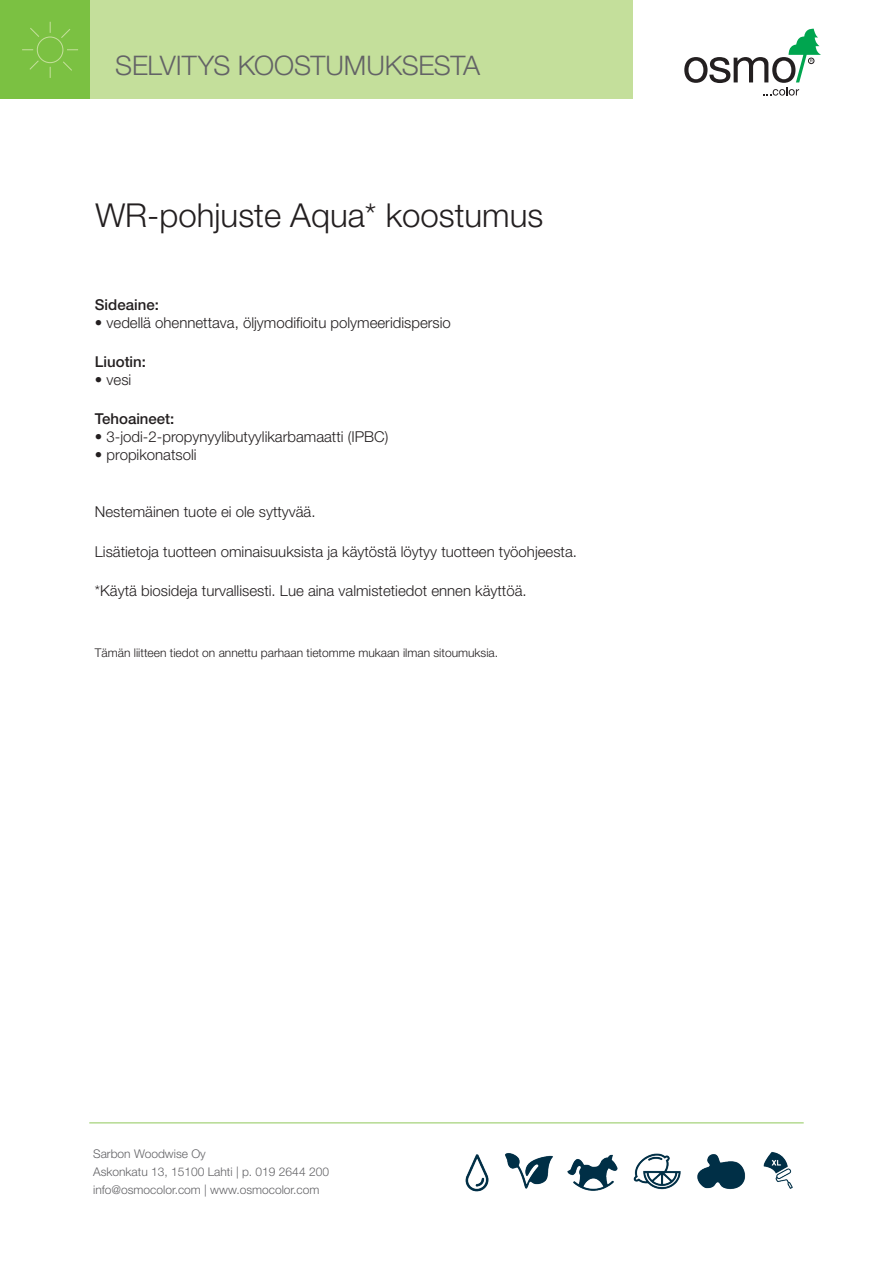
<style>
.page{position:relative;width:893px;height:1263px;background:#fff}
.page>*{position:absolute;margin:0;border:0;box-sizing:border-box;transform-origin:0 0}
.t1{font:300 33px "Helvetica Neue";color:#231f20}
.t2{font:300 27px "Helvetica Neue";letter-spacing:-.01em;color:#636366}
.t3{font:300 15px "Helvetica Neue";color:#231f20}
.t4{font:500 15px "Helvetica Neue";color:#231f20}
.t5{font:300 12px/18px "Helvetica Neue";color:#636366}
.t6{font:300 12px "Helvetica Neue";color:#231f20}
</style>
<div class="page">
<div style="left:0;top:0;width:90px;height:99px;background:#7bc142"></div>
<div style="left:90px;top:0;width:543px;height:99px;background:#c4df9b"></div>
<svg style="left:684px;top:29px;width:137px;height:67px"></svg>
<hr style="left:89px;top:1122px;width:715px;height:1px;background:#9cce6d">
<img style="left:465px;top:1153px;width:88px;height:39px">
<img style="left:697px;top:1154px;width:49px;height:36px">
<img style="left:568px;top:1154px;width:49px;height:37px">
<img style="left:633px;top:1153px;width:48px;height:37px">
<img style="left:763px;top:1152px;width:30px;height:37px">
<div style="left:37px;top:37px;width:26px;height:26px;border:1px solid #c4df9b;border-radius:50%"></div>
<svg style="left:30px;top:28px;width:9px;height:9px"></svg>
<svg style="left:63px;top:61px;width:9px;height:10px"></svg>
<svg style="left:61px;top:29px;width:10px;height:9px"></svg>
<svg style="left:29px;top:60px;width:10px;height:10px"></svg>
<h2 class="t2" style="left:115px;top:49px;width:366px">SELVITYS KOOSTUMUKSESTA</h2>
<h1 class="t1" style="left:95px;top:195px;width:449px">WR-pohjuste Aqua* koostumus</h1>
<p class="t4" style="left:95px;top:295px;width:65px">Sideaine:</p>
<p class="t3" style="left:95px;top:313px;width:357px">• vedellä ohennettava, öljymodifioitu polymeeridispersio</p>
<p class="t4" style="left:95px;top:353px;width:53px">Liuotin:</p>
<p class="t3" style="left:95px;top:370px;width:38px">• vesi</p>
<p class="t4" style="left:95px;top:410px;width:81px">Tehoaineet:</p>
<p class="t3" style="left:95px;top:428px;width:295px">• 3-jodi-2-propynyylibutyylikarbamaatti (IPBC)</p>
<p class="t3" style="left:95px;top:446px;width:103px">• propikonatsoli</p>
<p class="t3" style="left:95px;top:503px;width:222px">Nestemäinen tuote ei ole syttyvää.</p>
<p class="t3" style="left:95px;top:542px;width:483px">Lisätietoja tuotteen ominaisuuksista ja käytöstä löytyy tuotteen työohjeesta.</p>
<p class="t3" style="left:95px;top:581px;width:433px">*Käytä biosideja turvallisesti. Lue aina valmistetiedot ennen käyttöä.</p>
<p class="t6" style="left:95px;top:645px;width:405px">Tämän liitteen tiedot on annettu parhaan tietomme mukaan ilman sitoumuksia.</p>
<p class="t5" style="left:93px;top:1144px;width:237px">Sarbon Woodwise Oy<br>Askonkatu 13, 15100 Lahti | p. 019 2644 200 info@osmocolor.com | www.osmocolor.com</p>
</div>
